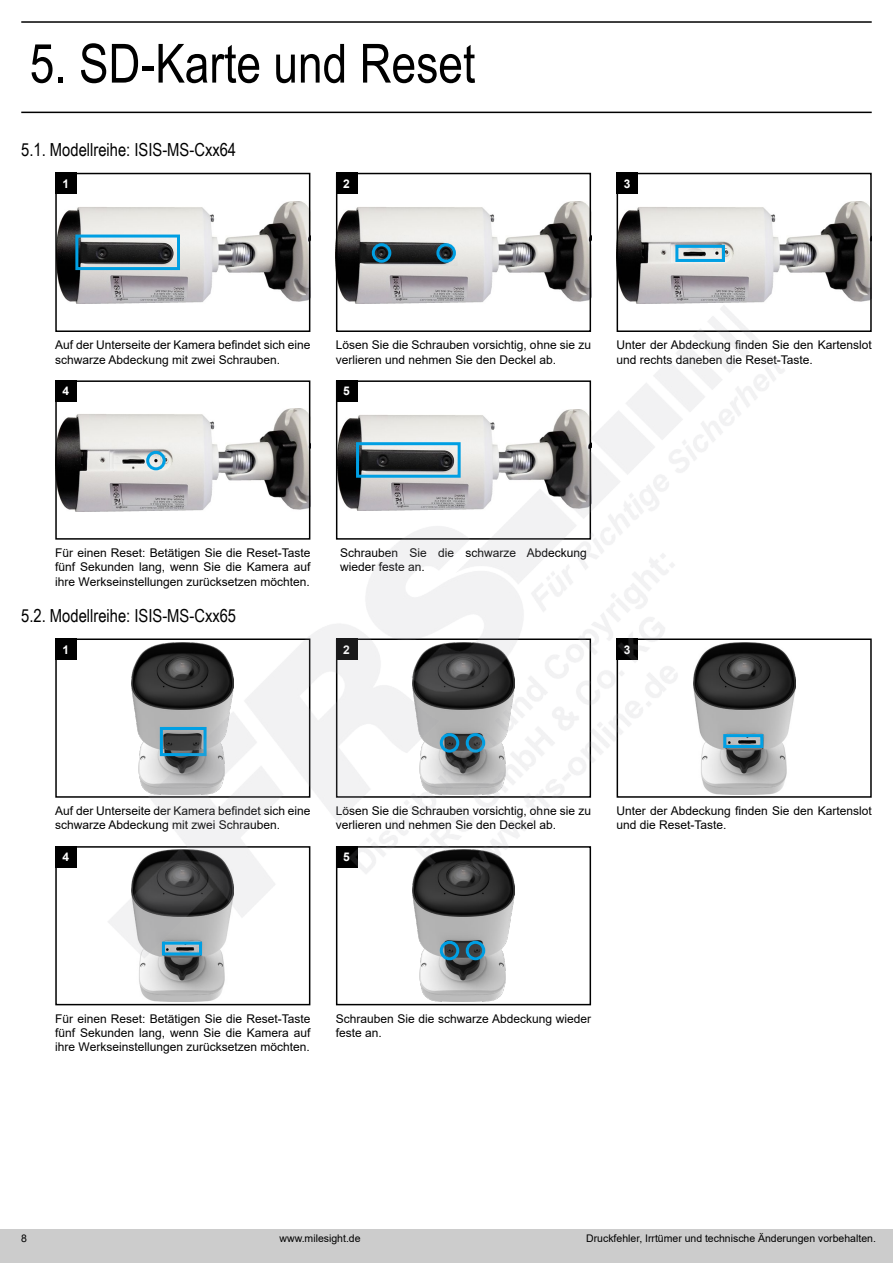
<style>
.page{position:relative;width:893px;height:1263px;background:#fff}
.page>*{position:absolute;margin:0;border:0;box-sizing:border-box;transform-origin:0 0}
.t1{font:54px "Arial Narrow";color:#000}
.t2{font:18px "Arial Narrow";color:#000}
.t3{font:12px/14.4px "Arial";color:#000}
.t4{font:700 12px "Arial";color:#fff}
.t5{font:10.5px "Arial";color:#000}
</style>
<div class="page">
<img style="left:21px;top:21px;width:851px;height:985px">
<div style="left:0;top:1229px;width:893px;height:34px;background:#ccc"></div>
<h1 class="t1" style="left:30px;top:24px;width:447px">5. SD-Karte und Reset</h1>
<h2 class="t2" style="left:21px;top:136px;width:216px">5.1. Modellreihe: ISIS-MS-Cxx64</h2>
<p class="t4" style="left:63px;top:175px;width:8px">1</p>
<p class="t4" style="left:343px;top:175px;width:8px">2</p>
<p class="t4" style="left:624px;top:175px;width:8px">3</p>
<p class="t3" style="left:55px;top:338px;width:257px">Auf der Unterseite der Kamera befindet sich eine schwarze Abdeckung mit zwei Schrauben.</p>
<p class="t4" style="left:63px;top:383px;width:8px">4</p>
<p class="t3" style="left:336px;top:338px;width:257px">Lösen Sie die Schrauben vorsichtig, ohne sie zu verlieren und nehmen Sie den Deckel ab.</p>
<p class="t4" style="left:343px;top:383px;width:8px">5</p>
<p class="t3" style="left:617px;top:338px;width:257px">Unter der Abdeckung finden Sie den Kartenslot und rechts daneben die Reset-Taste.</p>
<p class="t3" style="left:55px;top:545px;width:257px;text-align:justify">Für einen Reset: Betätigen Sie die Reset-Taste fünf Sekunden lang, wenn Sie die Kamera auf ihre Werkseinstellungen zurücksetzen möchten.</p>
<h2 class="t2" style="left:21px;top:602px;width:216px">5.2. Modellreihe: ISIS-MS-Cxx65</h2>
<p class="t4" style="left:63px;top:641px;width:8px">1</p>
<p class="t3" style="left:340px;top:545px;width:248px">Schrauben Sie die schwarze Abdeckung wieder feste an.</p>
<p class="t4" style="left:343px;top:641px;width:8px">2</p>
<p class="t4" style="left:624px;top:641px;width:8px">3</p>
<p class="t3" style="left:55px;top:803px;width:257px">Auf der Unterseite der Kamera befindet sich eine schwarze Abdeckung mit zwei Schrauben.</p>
<p class="t4" style="left:63px;top:848px;width:8px">4</p>
<p class="t3" style="left:336px;top:803px;width:257px">Lösen Sie die Schrauben vorsichtig, ohne sie zu verlieren und nehmen Sie den Deckel ab.</p>
<p class="t4" style="left:343px;top:848px;width:8px">5</p>
<p class="t3" style="left:617px;top:803px;width:257px">Unter der Abdeckung finden Sie den Kartenslot und die Reset-Taste.</p>
<p class="t3" style="left:55px;top:1011px;width:257px;text-align:justify">Für einen Reset: Betätigen Sie die Reset-Taste fünf Sekunden lang, wenn Sie die Kamera auf ihre Werkseinstellungen zurücksetzen möchten.</p>
<p class="t3" style="left:336px;top:1011px;width:257px">Schrauben Sie die schwarze Abdeckung wieder feste an.</p>
<p class="t5" style="left:21px;top:1231px;width:7px">8</p>
<p class="t5" style="left:280px;top:1231px;width:83px">www.milesight.de</p>
<p class="t5" style="left:586px;top:1231px;width:291px">Druckfehler, Irrtümer und technische Änderungen vorbehalten.</p>
</div>
